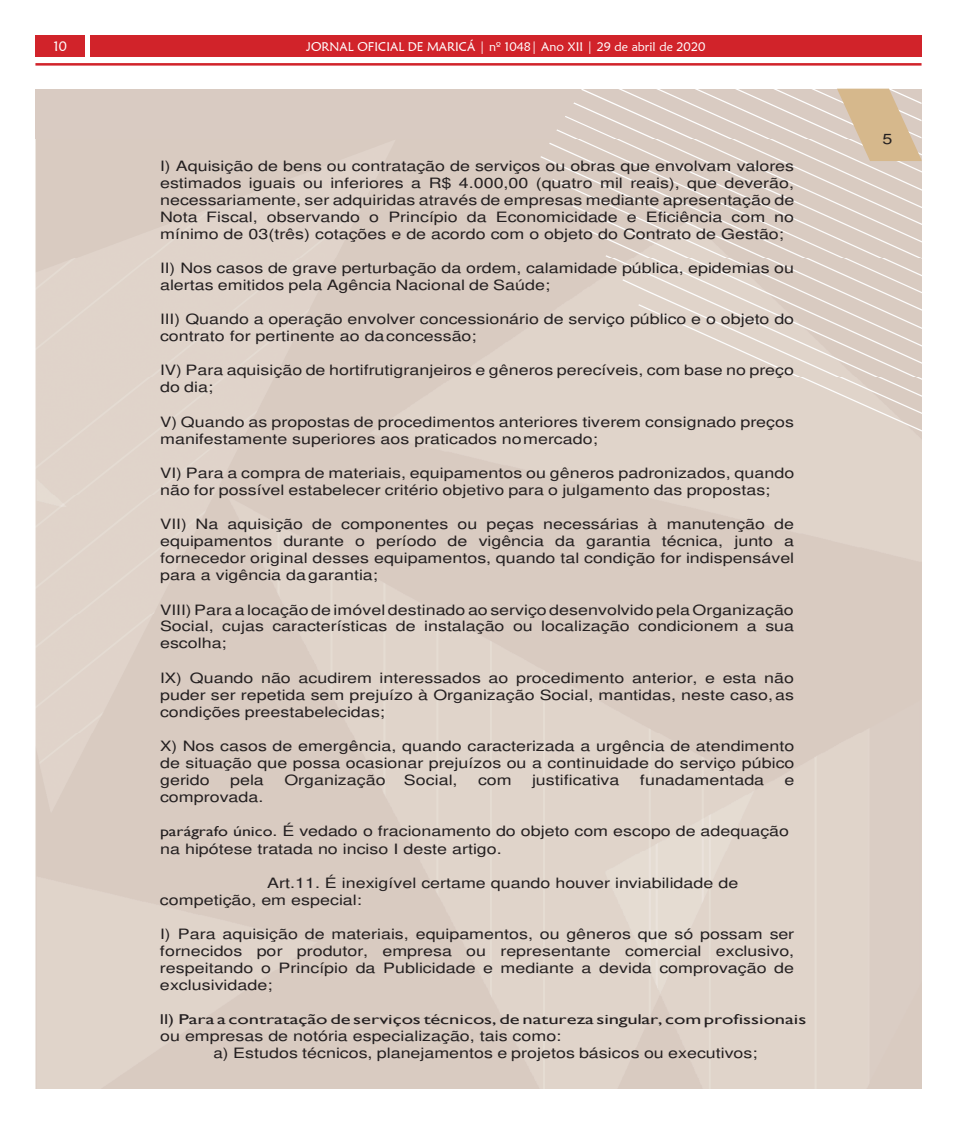
<style>
.page{position:relative;width:957px;height:1124px;background:#fff}
.page>*{position:absolute;margin:0;border:0;box-sizing:border-box;transform-origin:0 0}
.t1{font:14.25px/17px "Helvetica";color:#231f20;text-align:justify;scale:1.19 1}
.t2{font:14.25px/17.1px "Helvetica";color:#231f20;scale:1.25 1}
.t3{font:14.25px "Gill Sans";letter-spacing:-.005em;color:#231f20;scale:1.2 1}
.t4{font:13.75px "Maiandra GD";color:#fff}
.t5{font:12.5px "Maiandra GD";color:#fff}
.s1{font-family:"Gill Sans"}
</style>
<div class="page">
<div style="left:90px;top:35px;width:831px;height:22px;background:#d1232a"></div>
<div style="left:35px;top:35px;width:50px;height:22px;background:#d1232a"></div>
<hr style="left:35px;top:63px;width:886px;height:3px;background:#d1232a">
<div style="left:35px;top:89px;width:886px;height:999px;background:#d9cbc2"></div>
<svg style="left:556px;top:89px;width:281px;height:51px"></svg>
<img style="left:35px;top:140px;width:886px;height:948px">
<svg style="left:837px;top:89px;width:84px;height:72px"></svg>
<p class="t4" style="left:53px;top:38px;width:15px">10</p>
<p class="t5" style="left:306px;top:39px;width:401px">JORNAL OFICIAL DE MARICÁ | nº 1048| Ano XII | 29 de abril de 2020</p>
<p class="t1" style="left:160px;top:157px;width:534px">I) Aquisição de bens ou contratação de serviços ou obras que envolvam valores estimados iguais ou inferiores a R$ 4.000,00 (quatro mil reais), que deverão, necessariamente, ser adquiridas através de empresas mediante apresentação de Nota Fiscal, observando o Princípio da Economicidade e Eficiência com no mínimo de 03(três) cotações e de acordo com o objeto do Contrato de Gestão;</p>
<p class="t1" style="left:160px;top:259px;width:534px">II) Nos casos de grave perturbação da ordem, calamidade pública, epidemias ou alertas emitidos pela Agência Nacional de Saúde;</p>
<p class="t1" style="left:160px;top:311px;width:534px">III) Quando a operação envolver concessionário de serviço público e o objeto do contrato for pertinente ao da concessão;</p>
<p class="t1" style="left:160px;top:361px;width:534px">IV) Para aquisição de hortifrutigranjeiros e gêneros perecíveis, com base no preço do dia;</p>
<p class="t1" style="left:160px;top:413px;width:534px">V) Quando as propostas de procedimentos anteriores tiverem consignado preços manifestamente superiores aos praticados no mercado;</p>
<p class="t1" style="left:160px;top:464px;width:534px">VI) Para a compra de materiais, equipamentos ou gêneros padronizados, quando não for possível estabelecer critério objetivo para o julgamento das propostas;</p>
<p class="t1" style="left:160px;top:515px;width:534px">VII) Na aquisição de componentes ou peças necessárias à manutenção de equipamentos durante o período de vigência da garantia técnica, junto a fornecedor original desses equipamentos, quando tal condição for indispensável para a vigência da garantia;</p>
<p class="t1" style="left:160px;top:600px;width:534px">VIII) Para a locação de imóvel destinado ao serviço desenvolvido pela Organização Social, cujas características de instalação ou localização condicionem a sua escolha;</p>
<p class="t1" style="left:160px;top:669px;width:534px">IX) Quando não acudirem interessados ao procedimento anterior, e esta não puder ser repetida sem prejuízo à Organização Social, mantidas, neste caso, as condições preestabelecidas;</p>
<p class="t1" style="left:160px;top:737px;width:534px">X) Nos casos de emergência, quando caracterizada a urgência de atendimento de situação que possa ocasionar prejuízos ou a continuidade do serviço púbico gerido</p>
<p class="t2" style="left:230px;top:771px;width:28px">pela</p>
<p class="t2" style="left:284px;top:771px;width:83px">Organização</p>
<p class="t2" style="left:404px;top:771px;width:44px">Social,</p>
<p class="t2" style="left:478px;top:771px;width:28px">com</p>
<p class="t2" style="left:532px;top:771px;width:71px">justificativa</p>
<p class="t2" style="left:640px;top:771px;width:101px">funadamentada</p>
<p class="t2" style="left:784px;top:771px;width:9px">e</p>
<p class="t2" style="left:160px;top:788px;width:84px">comprovada.</p>
<p class="t2" style="left:160px;top:822px;width:505px"><span class="s1">parágrafo único</span>. É vedado o fracionamento do objeto com escopo de adequação na hipótese tratada no inciso I deste artigo.</p>
<p class="t2" style="left:160px;top:873px;width:464px;text-indent:107px">Art.11. É inexigível certame quando houver inviabilidade de competição, em especial:</p>
<p class="t1" style="left:160px;top:925px;width:534px">I) Para aquisição de materiais, equipamentos, ou gêneros que só possam ser fornecidos por produtor, empresa ou representante comercial exclusivo, respeitando o Princípio da Publicidade e mediante a devida comprovação de exclusividade;</p>
<p class="t3" style="left:160px;top:1010px;width:540px">II) Para a contratação de serviços técnicos, de natureza singular, com profissionais</p>
<p class="t2" style="left:213px;top:1027px;width:437px;line-height:16.5px;text-indent:-53px">ou empresas de notória especialização, tais como:<br>a) Estudos técnicos, planejamentos e projetos básicos ou executivos;</p>
<p class="t2" style="left:882px;top:130px;width:9px">5</p>
</div>
